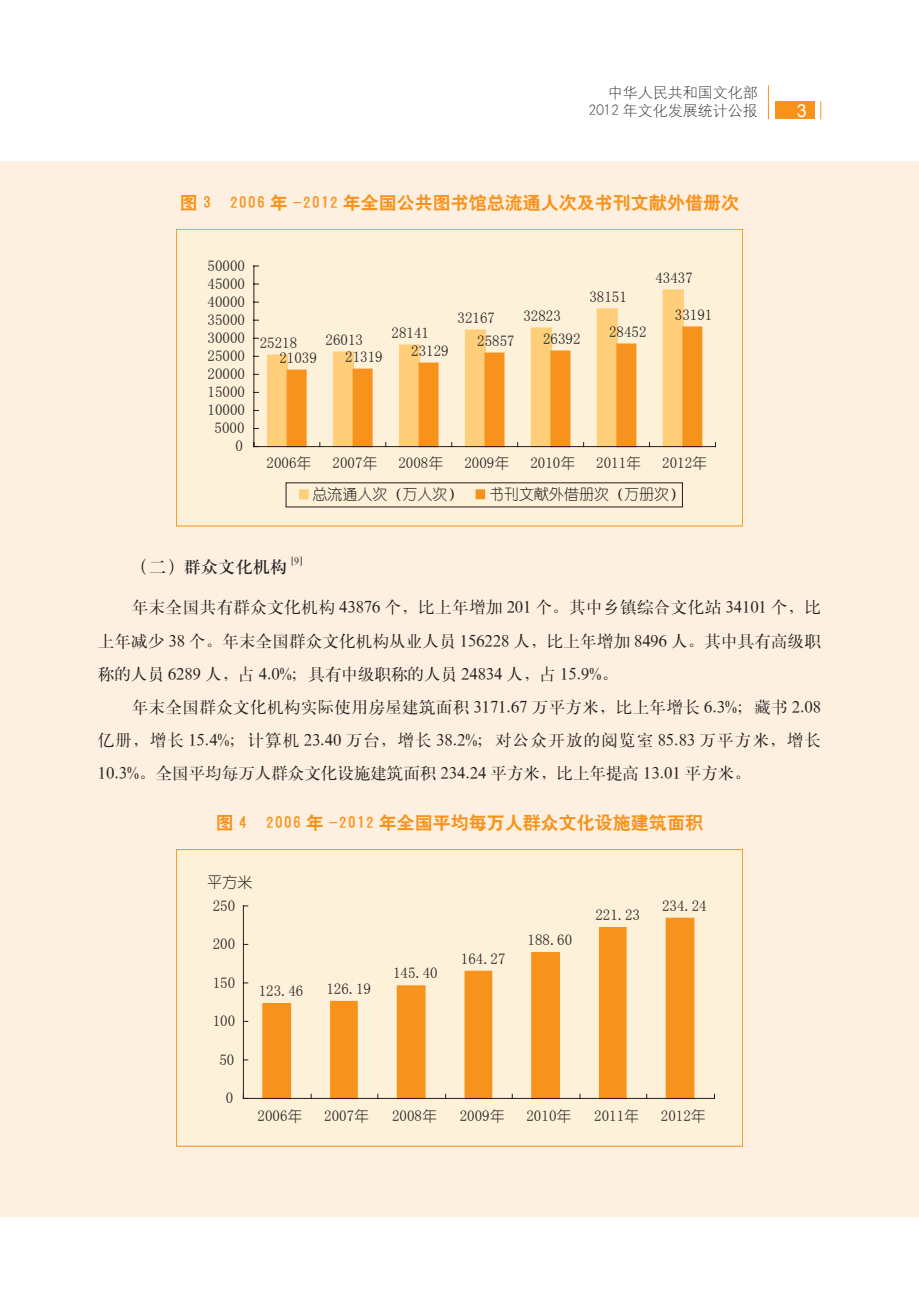
<style>
.page{position:relative;width:919px;height:1289px;background:#fff}
.page>*{position:absolute;margin:0;border:0;box-sizing:border-box;transform-origin:0 0}
.t1{font:18px "H Yb 2 gj";color:#f7931d}
.t2{font:18px "Arial";color:#fff}
.t3{font:17.25px "H Ya 3 gj";color:#231f20}
.t4{font:16.5px/33px "H Ya 1 gj";color:#231f20;text-align:justify}
.t5{font:15px "You Yuan";color:#231f20}
.t6{font:15px/18px "H Yg 1 gj";color:#231f20;text-align:right}
.t7{font:10.05px "H Ya 3 gj";color:#231f20}
</style>
<div class="page">
<div style="left:0;top:162px;width:13px;height:1054px;background:#fef0e0"></div>
<div style="left:775px;top:101px;width:40px;height:18px;background:#f7931d"></div>
<div style="left:13px;top:162px;width:905px;height:1054px;background:#fef0e0"></div>
<hr style="left:768px;top:85px;width:1px;height:34px;background:#f7931d">
<svg style="left:820px;top:101px;width:1px;height:18px"></svg>
<div style="left:176px;top:229px;width:566px;height:297px;background:#fef1d9"></div>
<div style="left:176px;top:229px;width:566px;height:297px;border:1px solid #f7931d"></div>
<svg style="left:253px;top:265px;width:462px;height:242px"></svg>
<div style="left:299px;top:489px;width:10px;height:10px;background:#fece7a;border:2px solid #fece7a"></div>
<div style="left:475px;top:489px;width:10px;height:10px;background:#f7931d;border:2px solid #f7931d"></div>
<div style="left:176px;top:849px;width:566px;height:297px;background:#fef1d9"></div>
<div style="left:176px;top:849px;width:566px;height:297px;border:1px solid #f7931d"></div>
<div style="left:262px;top:1002px;width:29px;height:97px;background:#f7931d;border:2px solid #f7931d"></div>
<div style="left:330px;top:1000px;width:28px;height:99px;background:#f7931d;border:2px solid #f7931d"></div>
<div style="left:397px;top:985px;width:28px;height:114px;background:#f7931d"></div>
<div style="left:464px;top:970px;width:28px;height:129px;background:#f7931d;border:2px solid #f7931d"></div>
<div style="left:531px;top:952px;width:29px;height:147px;background:#f7931d;border:2px solid #f7931d"></div>
<div style="left:599px;top:927px;width:27px;height:172px;background:#f7931d"></div>
<div style="left:665px;top:917px;width:29px;height:182px;background:#f7931d;border:2px solid #f7931d"></div>
<hr style="left:243px;top:905px;width:1px;height:193px;background:#231f20">
<hr style="left:243px;top:1098px;width:471px;height:1px;background:#231f20">
<p class="t6" style="left:589px;top:83px;width:170px">中华人民共和国文化部<br>2012 年文化发展统计公报</p>
<p class="t1" style="left:180px;top:193px;width:560px">图 3 2006 年 -2012 年全国公共图书馆总流通人次及书刊文献外借册次</p>
<p class="t5" style="left:207px;top:258px;width:39px">50000</p>
<p class="t5" style="left:207px;top:276px;width:39px">45000</p>
<p class="t5" style="left:207px;top:294px;width:39px">40000</p>
<p class="t5" style="left:207px;top:312px;width:39px">35000</p>
<p class="t5" style="left:207px;top:330px;width:39px">30000</p>
<p class="t5" style="left:207px;top:348px;width:39px">25000</p>
<p class="t5" style="left:207px;top:366px;width:39px">20000</p>
<p class="t5" style="left:207px;top:384px;width:39px">15000</p>
<p class="t5" style="left:207px;top:402px;width:39px">10000</p>
<p class="t5" style="left:214px;top:420px;width:31px">5000</p>
<p class="t5" style="left:235px;top:438px;width:9px">0</p>
<p class="t5" style="left:260px;top:335px;width:39px">25218</p>
<p class="t5" style="left:325px;top:332px;width:39px">26013</p>
<p class="t5" style="left:279px;top:350px;width:39px">21039</p>
<p class="t5" style="left:345px;top:349px;width:39px">21319</p>
<p class="t5" style="left:391px;top:325px;width:39px">28141</p>
<p class="t5" style="left:411px;top:343px;width:39px">23129</p>
<p class="t5" style="left:457px;top:310px;width:39px">32167</p>
<p class="t5" style="left:523px;top:308px;width:39px">32823</p>
<p class="t5" style="left:477px;top:333px;width:39px">25857</p>
<p class="t5" style="left:543px;top:331px;width:39px">26392</p>
<p class="t5" style="left:589px;top:289px;width:39px">38151</p>
<p class="t5" style="left:609px;top:324px;width:39px">28452</p>
<p class="t5" style="left:655px;top:270px;width:39px">43437</p>
<p class="t5" style="left:675px;top:307px;width:39px">33191</p>
<p class="t5" style="left:266px;top:455px;width:46px">2006年</p>
<p class="t5" style="left:332px;top:455px;width:46px">2007年</p>
<p class="t5" style="left:398px;top:455px;width:46px">2008年</p>
<p class="t5" style="left:464px;top:455px;width:46px">2009年</p>
<p class="t5" style="left:530px;top:455px;width:46px">2010年</p>
<p class="t5" style="left:596px;top:455px;width:46px">2011年</p>
<p class="t5" style="left:662px;top:455px;width:46px">2012年</p>
<p class="t5" style="left:312px;top:486px;width:151px">总流通人次（万人次）</p>
<p class="t5" style="left:489px;top:486px;width:196px">书刊文献外借册次（万册次）</p>
<p class="t2" style="left:796px;top:99px;width:12px">3</p>
<p class="t3" style="left:132px;top:558px;width:157px">（二）群众文化机构</p>
<p class="t7" style="left:291px;top:555px;width:12px">[9]</p>
<p class="t4" style="left:98px;top:591px;width:724px;text-indent:34px">年末全国共有群众文化机构 43876 个，比上年增加 201 个。其中乡镇综合文化站 34101 个，比上年减少 38 个。年末全国群众文化机构从业人员 156228 人，比上年增加 8496 人。其中具有高级职称的人员 6289 人，占 4.0%；具有中级职称的人员 24834 人，占 15.9%。</p>
<p class="t4" style="left:98px;top:690px;width:724px;text-indent:34px">年末全国群众文化机构实际使用房屋建筑面积 3171.67 万平方米，比上年增长 6.3%；藏书 2.08亿册，增长 15.4%；计算机 23.40 万台，增长 38.2%；对公众开放的阅览室 85.83 万平方米，增长10.3%。全国平均每万人群众文化设施建筑面积 234.24 平方米，比上年提高 13.01 平方米。</p>
<p class="t1" style="left:216px;top:813px;width:488px">图 4 2006 年 -2012 年全国平均每万人群众文化设施建筑面积</p>
<p class="t5" style="left:207px;top:873px;width:46px">平方米</p>
<p class="t5" style="left:213px;top:897px;width:24px">250</p>
<p class="t5" style="left:213px;top:936px;width:24px">200</p>
<p class="t5" style="left:213px;top:974px;width:24px">150</p>
<p class="t5" style="left:213px;top:1013px;width:24px">100</p>
<p class="t5" style="left:259px;top:983px;width:46px">123.46</p>
<p class="t5" style="left:326px;top:981px;width:46px">126.19</p>
<p class="t5" style="left:219px;top:1051px;width:16px">50</p>
<p class="t5" style="left:226px;top:1090px;width:9px">0</p>
<p class="t5" style="left:393px;top:965px;width:46px">145.40</p>
<p class="t5" style="left:461px;top:950px;width:46px">164.27</p>
<p class="t5" style="left:527px;top:932px;width:46px">188.60</p>
<p class="t5" style="left:595px;top:907px;width:46px">221.23</p>
<p class="t5" style="left:662px;top:897px;width:46px">234.24</p>
<p class="t5" style="left:257px;top:1107px;width:46px">2006年</p>
<p class="t5" style="left:324px;top:1107px;width:46px">2007年</p>
<p class="t5" style="left:392px;top:1107px;width:46px">2008年</p>
<p class="t5" style="left:460px;top:1107px;width:46px">2009年</p>
<p class="t5" style="left:526px;top:1107px;width:46px">2010年</p>
<p class="t5" style="left:594px;top:1107px;width:46px">2011年</p>
<p class="t5" style="left:661px;top:1107px;width:46px">2012年</p>
</div>
